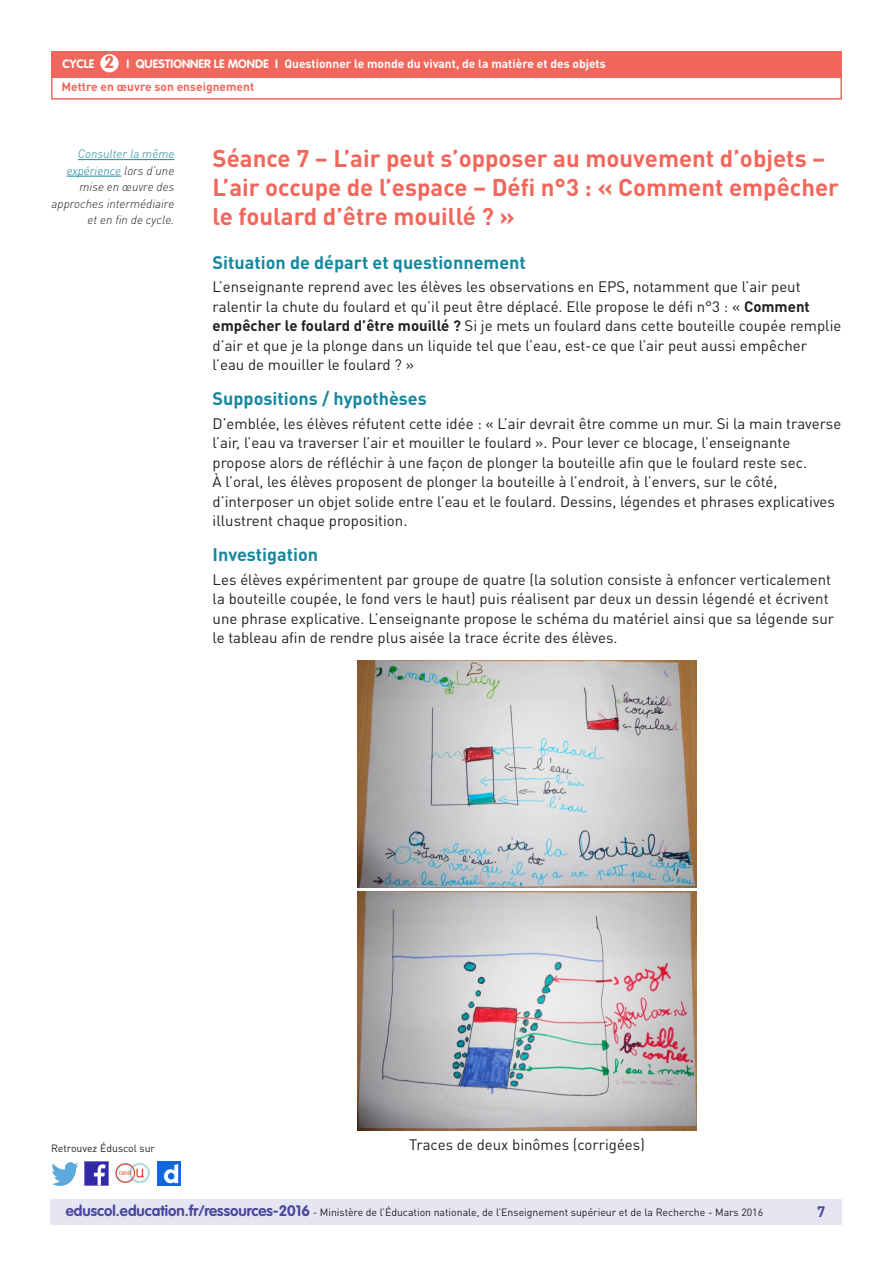
<style>
.page{position:relative;width:893px;height:1263px;background:#fff}
.page>*{position:absolute;margin:0;border:0;box-sizing:border-box;transform-origin:0 0}
._03_Titre_de_niveau{font:700 24px/28.8px "DIN Pro";color:#f2675c}
._04_Titre_de_niveau{font:700 18px "DIN Pro";color:#16879f}
.t1{font:700 17.25px "VAG Rounded Std";color:#f2675c}
._06_Texte_courant{font:15px/19.5px "DIN Pro";color:#231f20}
.t2{font:700 15px "DIN Pro";color:#4a489e}
._07_Texte_en_marge{font:italic 300 12px/16.5px "DIN Pro";color:#231f20;text-align:right}
.t3{font:700 12px "DIN Pro";color:#fff}
.t4{font:700 12px "DIN Pro";color:#f2675c}
.t5{font:700 12px "VAG Rounded Std";color:#fff}
.t6{font:10.5px "DIN Pro";color:#231f20}
.s1{color:#16879f}
.s2{font-weight:700}
.s3{font-family:"VAG Rounded Std";font-weight:700;font-size:15px;color:#4a489e}
</style>
<div class="page">
<div style="left:50px;top:1199px;width:791px;height:26px;background:#e6e5f2"></div>
<div style="left:51px;top:51px;width:791px;height:27px;background:#f2675c"></div>
<div style="left:100px;top:54px;width:19px;height:18px;background:#fff;border-radius:50%"></div>
<div style="left:51px;top:75px;width:791px;height:25px;border:2px solid #f2675c"></div>
<img style="left:85px;top:1162px;width:23px;height:23px">
<img style="left:51px;top:1163px;width:28px;height:22px">
<img style="left:158px;top:1162px;width:22px;height:23px">
<img style="left:115px;top:1163px;width:35px;height:21px">
<hr style="left:78px;top:159px;width:96px;height:1px;background:#16879f">
<hr style="left:67px;top:176px;width:54px;height:1px;background:#16879f">
<img style="left:357px;top:660px;width:339px;height:227px">
<img style="left:357px;top:892px;width:340px;height:238px">
<p class="t1" style="left:105px;top:52px;width:11px">2</p>
<p class="t3" style="left:284px;top:56px;width:323px">Questionner le monde du vivant, de la matière et des objets</p>
<p class="t4" style="left:61px;top:79px;width:194px">Mettre en œuvre son enseignement</p>
<p class="t5" style="left:63px;top:57px;width:33px">CYCLE</p>
<p class="t5" style="left:127px;top:57px;width:153px">I QUESTIONNER LE MONDE I</p>
<p class="_07_Texte_en_marge" style="left:52px;top:145px;width:124px"><span class="s1">Consulter la même expérience</span> lors d’une mise en œuvre des approches intermédiaire et en fin de cycle.</p>
<p class="_03_Titre_de_niveau" style="left:213px;top:143px;width:628px">Séance 7 – L’air peut s’opposer au mouvement d’objets –<br>L’air occupe de l’espace – Défi n°3 : « Comment empêcher le foulard d’être mouillé ? »</p>
<p class="_04_Titre_de_niveau" style="left:213px;top:250px;width:315px">Situation de départ et questionnement</p>
<p class="_06_Texte_courant" style="left:213px;top:277px;width:630px">L’enseignante reprend avec les élèves les observations en EPS, notamment que l’air peut ralentir la chute du foulard et qu’il peut être déplacé. Elle propose le défi n°3 : « <span class="s2">Comment empêcher le foulard d’être mouillé ?</span> Si je mets un foulard dans cette bouteille coupée remplie d’air et que je la plonge dans un liquide tel que l’eau, est-ce que l’air peut aussi empêcher l’eau de mouiller le foulard ? »</p>
<p class="_04_Titre_de_niveau" style="left:213px;top:387px;width:216px">Suppositions / hypothèses</p>
<p class="_06_Texte_courant" style="left:213px;top:413px;width:630px">D’emblée, les élèves réfutent cette idée : « L’air devrait être comme un mur. Si la main traverse l’air, l’eau va traverser l’air et mouiller le foulard ». Pour lever ce blocage, l’enseignante propose alors de réfléchir à une façon de plonger la bouteille afin que le foulard reste sec.<br>À l’oral, les élèves proposent de plonger la bouteille à l’endroit, à l’envers, sur le côté, d’interposer un objet solide entre l’eau et le foulard. Dessins, légendes et phrases explicatives illustrent chaque proposition.</p>
<p class="_04_Titre_de_niveau" style="left:213px;top:543px;width:107px">Investigation</p>
<p class="_06_Texte_courant" style="left:213px;top:569px;width:623px">Les élèves expérimentent par groupe de quatre (la solution consiste à enfoncer verticalement la bouteille coupée, le fond vers le haut) puis réalisent par deux un dessin légendé et écrivent une phrase explicative. L’enseignante propose le schéma du matériel ainsi que sa légende sur le tableau afin de rendre plus aisée la trace écrite des élèves.</p>
<p class="t6" style="left:51px;top:1141px;width:106px">Retrouvez Éduscol sur</p>
<p class="_06_Texte_courant" style="left:409px;top:1135px;width:237px">Traces de deux binômes (corrigées)</p>
<p class="t6" style="left:66px;top:1205px;width:699px"><span class="s3">eduscol.education.fr/ressources-2016</span> - Ministère de l’Éducation nationale, de l’Enseignement supérieur et de la Recherche - Mars 2016</p>
<p class="t2" style="left:817px;top:1201px;width:10px">7</p>
</div>
